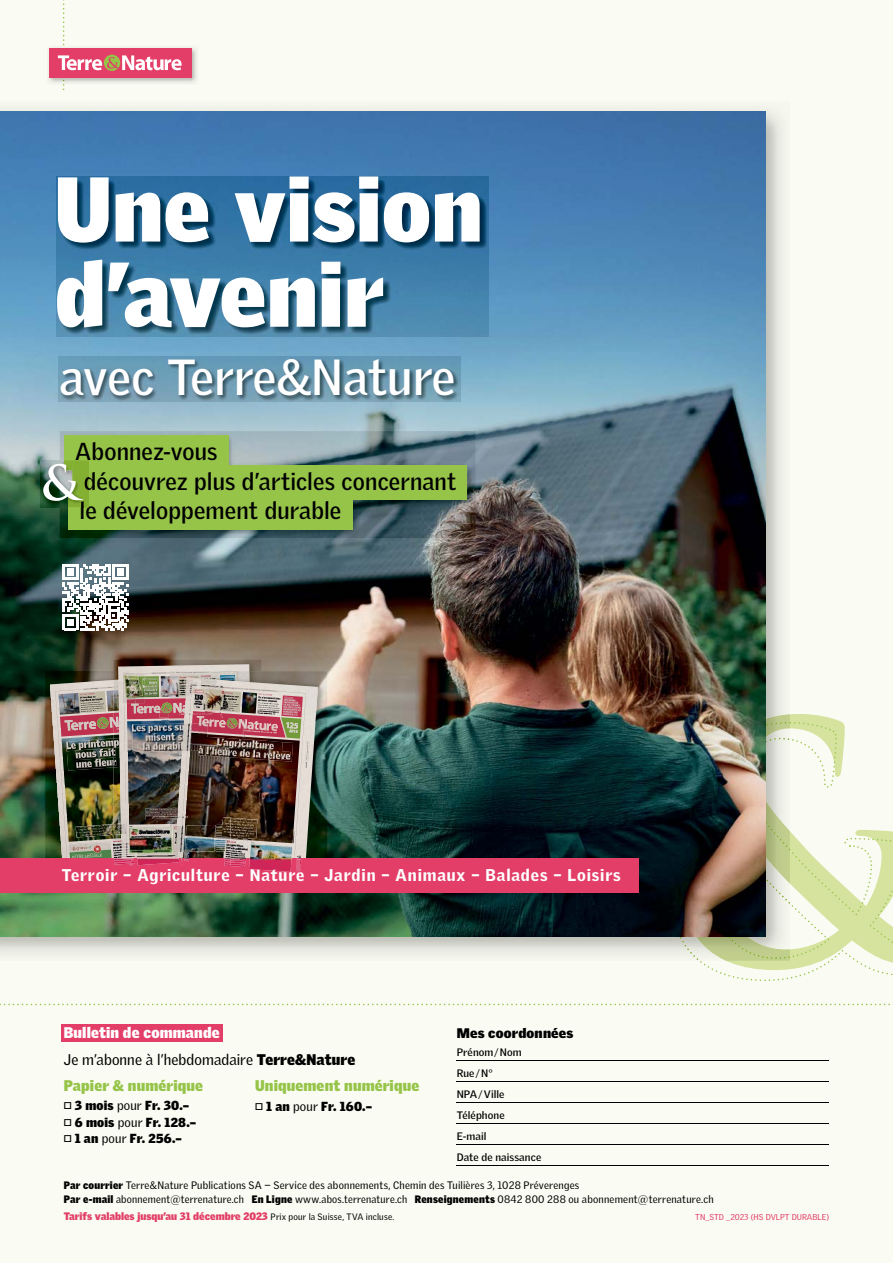
<style>
.page{position:relative;width:893px;height:1263px;background:#fafbf2}
.page>*{position:absolute;margin:0;border:0;box-sizing:border-box;transform-origin:0 0}
.t1{font:900 89.1px/85.2px "Griffith Gothic";letter-spacing:.005em;color:#fff}
.t2{font:700 49.2px "Griffith Gothic";color:#fff}
.t3{font:700 23.7px/29.7px "Griffith Gothic";letter-spacing:.005em;color:#000}
.t4{font:900 16.5px "Griffith Gothic";letter-spacing:.05em;color:#fff}
.t5{font:15px/27.8px "Griffith Gothic";letter-spacing:.005em;color:#000}
.t6{font:900 15px "Griffith Gothic";letter-spacing:.01em;color:#96c449}
.t7{font:900 13.5px "Griffith Gothic";letter-spacing:.015em;color:#000;scale:1.05 1}
.t8{font:900 12.75px/16.5px "Griffith Gothic";letter-spacing:.015em;color:#000}
.t9{font:10.5px/13.5px "Griffith Gothic";letter-spacing:.02em;color:#000}
.t10{font:900 10.5px "Griffith Gothic";color:#e23e67}
.t11{font:700 10.5px/20.9px "Griffith Gothic";letter-spacing:.01em;color:#000;scale:1.05 1}
.t12{font:8.25px "Griffith Gothic";letter-spacing:.005em;color:#e23e67}
.s1{font-weight:900;color:#fff}
.s2{font-weight:900}
.s3{font-family:"Proxima Nova";font-weight:700;font-size:12px}
.s4{font-weight:400}
.s5{font-weight:300}
.s6{font-weight:400;font-size:9px;color:#000}
</style>
<div class="page">
<img style="left:0;top:109px;width:632px;height:3px">
<img style="left:632px;top:109px;width:151px;height:46px">
<img style="left:765px;top:155px;width:18px;height:559px">
<img style="left:0;top:936px;width:673px;height:19px">
<svg style="left:673px;top:722px;width:220px;height:259px"></svg>
<img style="left:779px;top:722px;width:11px;height:128px">
<img style="left:0;top:112px;width:765px;height:824px">
<svg style="left:62px;top:564px;width:67px;height:66px"></svg>
<img style="left:48px;top:48px;width:149px;height:35px">
<div style="left:49px;top:48px;width:142px;height:30px;background:#e23e67"></div>
<svg style="left:58px;top:0;width:124px;height:90px"></svg>
<div style="left:61px;top:1024px;width:162px;height:17px;background:#e23e67"></div>
<svg style="left:0;top:1004px;width:893px;height:1px"></svg>
<hr style="left:457px;top:1060px;width:372px;height:1px;background:#000">
<hr style="left:457px;top:1081px;width:372px;height:1px;background:#000">
<hr style="left:457px;top:1102px;width:372px;height:1px;background:#000">
<hr style="left:457px;top:1123px;width:372px;height:1px;background:#000">
<hr style="left:457px;top:1144px;width:372px;height:1px;background:#000">
<hr style="left:457px;top:1165px;width:372px;height:1px;background:#000">
<img style="left:57px;top:176px;width:432px;height:161px">
<img style="left:60px;top:431px;width:415px;height:107px">
<div style="left:64px;top:435px;width:164px;height:35px;background:#96c449"></div>
<div style="left:73px;top:465px;width:394px;height:35px;background:#96c449"></div>
<div style="left:68px;top:495px;width:284px;height:35px;background:#96c449"></div>
<img style="left:40px;top:460px;width:24px;height:47px">
<svg style="left:43px;top:464px;width:46px;height:43px"></svg>
<img style="left:45px;top:671px;width:35px;height:188px">
<img style="left:50px;top:675px;width:30px;height:184px">
<img style="left:55px;top:689px;width:25px;height:170px">
<img style="left:60px;top:715px;width:54px;height:22px">
<img style="left:65px;top:720px;width:15px;height:10px">
<img style="left:63px;top:691px;width:17px;height:2px">
<img style="left:62px;top:735px;width:52px;height:107px">
<img style="left:58px;top:693px;width:22px;height:22px">
<img style="left:66px;top:751px;width:48px;height:19px">
<img style="left:66px;top:738px;width:48px;height:1px">
<img style="left:66px;top:739px;width:48px;height:12px">
<img style="left:75px;top:747px;width:39px;height:21px">
<img style="left:75px;top:748px;width:39px;height:3px">
<img style="left:76px;top:757px;width:38px;height:11px">
<img style="left:69px;top:851px;width:5px;height:8px">
<svg style="left:69px;top:843px;width:5px;height:8px"></svg>
<svg style="left:58px;top:708px;width:2px;height:7px"></svg>
<img style="left:114px;top:660px;width:147px;height:11px">
<img style="left:114px;top:730px;width:4px;height:3px">
<img style="left:114px;top:734px;width:4px;height:82px">
<svg style="left:114px;top:738px;width:4px;height:27px"></svg>
<img style="left:118px;top:664px;width:135px;height:152px">
<img style="left:123px;top:730px;width:4px;height:86px">
<img style="left:127px;top:730px;width:43px;height:86px">
<img style="left:145px;top:808px;width:4px;height:8px">
<img style="left:149px;top:808px;width:21px;height:3px">
<img style="left:146px;top:811px;width:24px;height:3px">
<img style="left:146px;top:814px;width:24px;height:2px">
<img style="left:261px;top:671px;width:66px;height:44px">
<img style="left:318px;top:715px;width:9px;height:144px">
<img style="left:211px;top:672px;width:9px;height:3px">
<img style="left:185px;top:671px;width:26px;height:3px">
<img style="left:185px;top:671px;width:24px;height:2px">
<img style="left:170px;top:751px;width:3px;height:57px">
<img style="left:80px;top:671px;width:105px;height:59px">
<svg style="left:170px;top:808px;width:3px;height:8px"></svg>
<img style="left:173px;top:678px;width:145px;height:181px">
<img style="left:179px;top:686px;width:127px;height:173px">
<img style="left:261px;top:687px;width:18px;height:5px">
<img style="left:261px;top:688px;width:16px;height:4px">
<img style="left:281px;top:695px;width:22px;height:22px">
<img style="left:185px;top:734px;width:115px;height:84px">
<svg style="left:284px;top:697px;width:11px;height:4px"></svg>
<img style="left:284px;top:701px;width:14px;height:2px">
<img style="left:283px;top:703px;width:18px;height:3px">
<img style="left:283px;top:706px;width:18px;height:5px">
<svg style="left:294px;top:711px;width:4px;height:5px"></svg>
<img style="left:281px;top:742px;width:12px;height:20px">
<svg style="left:281px;top:751px;width:10px;height:9px"></svg>
<svg style="left:305px;top:762px;width:2px;height:6px"></svg>
<img style="left:305px;top:741px;width:4px;height:20px">
<img style="left:306px;top:742px;width:3px;height:18px">
<img style="left:192px;top:711px;width:102px;height:27px">
<img style="left:280px;top:717px;width:1px;height:21px">
<img style="left:281px;top:717px;width:20px;height:22px">
<svg style="left:286px;top:722px;width:12px;height:11px"></svg>
<img style="left:261px;top:693px;width:11px;height:3px">
<img style="left:261px;top:696px;width:20px;height:4px">
<img style="left:261px;top:699px;width:17px;height:3px">
<img style="left:261px;top:702px;width:19px;height:4px">
<img style="left:261px;top:706px;width:19px;height:5px">
<svg style="left:220px;top:671px;width:41px;height:39px"></svg>
<div style="left:0;top:859px;width:638px;height:34px;background:#e23e67"></div>
<img style="left:59px;top:357px;width:401px;height:45px">
<img style="left:231px;top:818px;width:70px;height:54px">
<img style="left:74px;top:816px;width:157px;height:49px">
<img style="left:159px;top:710px;width:120px;height:8px">
<img style="left:179px;top:675px;width:51px;height:35px">
<h1 class="t1" style="left:55px;top:167px;width:429px">Une vision d’avenir</h1>
<h2 class="t2" style="left:60px;top:348px;width:397px">avec Terre&amp;Nature</h2>
<h3 class="t3" style="left:75px;top:437px;width:382px">Abonnez-vous<br>découvrez plus d’articles concernant le développement durable</h3>
<h3 class="t4" style="left:62px;top:865px;width:560px">Terroir – Agriculture – Nature – Jardin – Animaux – Balades – Loisirs</h3>
<h3 class="t5" style="left:64px;top:1018px;width:293px"><span class="s1">Bulletin de commande<br></span>Je m’abonne à l’hebdomadaire <span class="s2">Terre&amp;Nature</span></h3>
<h3 class="t6" style="left:64px;top:1076px;width:141px">Papier &amp; numérique</h3>
<p class="t8" style="left:64px;top:1097px;width:134px"><span class="s3">☐</span> 3 mois <span class="s4">pour</span> Fr. 30.– <span class="s3">☐</span> 6 mois <span class="s4">pour</span> Fr. 128.– <span class="s3">☐</span> 1 an <span class="s4">pour</span> Fr. 256.–</p>
<h3 class="t6" style="left:255px;top:1076px;width:166px">Uniquement numérique</h3>
<p class="t8" style="left:255px;top:1098px;width:118px"><span class="s3">☐</span> 1 an <span class="s4">pour</span> Fr. 160.–</p>
<p class="t7" style="left:457px;top:1025px;width:113px">Mes coordonnées</p>
<p class="t11" style="left:457px;top:1042px;width:82px">Prénom<span class="s5">/</span>Nom<br>Rue<span class="s5">/</span>N°<br>NPA<span class="s5">/</span>Ville<br>Téléphone<br>E-mail<br>Date de naissance</p>
<p class="t9" style="left:64px;top:1179px;width:651px"><span class="s2">Par courrier</span> Terre&amp;Nature Publications SA Ω Service des abonnements, Chemin des Tuilières 3, 1028 Préverenges<br><span class="s2">Par e-mail</span> abonnement@terrenature.ch <span class="s2">En Ligne</span> www.abos.terrenature.ch <span class="s2">Renseignements</span> 0842 800 288 ou abonnement@terrenature.ch</p>
<p class="t10" style="left:64px;top:1210px;width:332px">Tarifs valables jusqu’au 31 décembre 2023 <span class="s6">Prix pour la Suisse, TVA incluse.</span></p>
<p class="t12" style="left:695px;top:1212px;width:135px">TN_STD _2023 (HS DVLPT DURABLE)</p>
</div>
